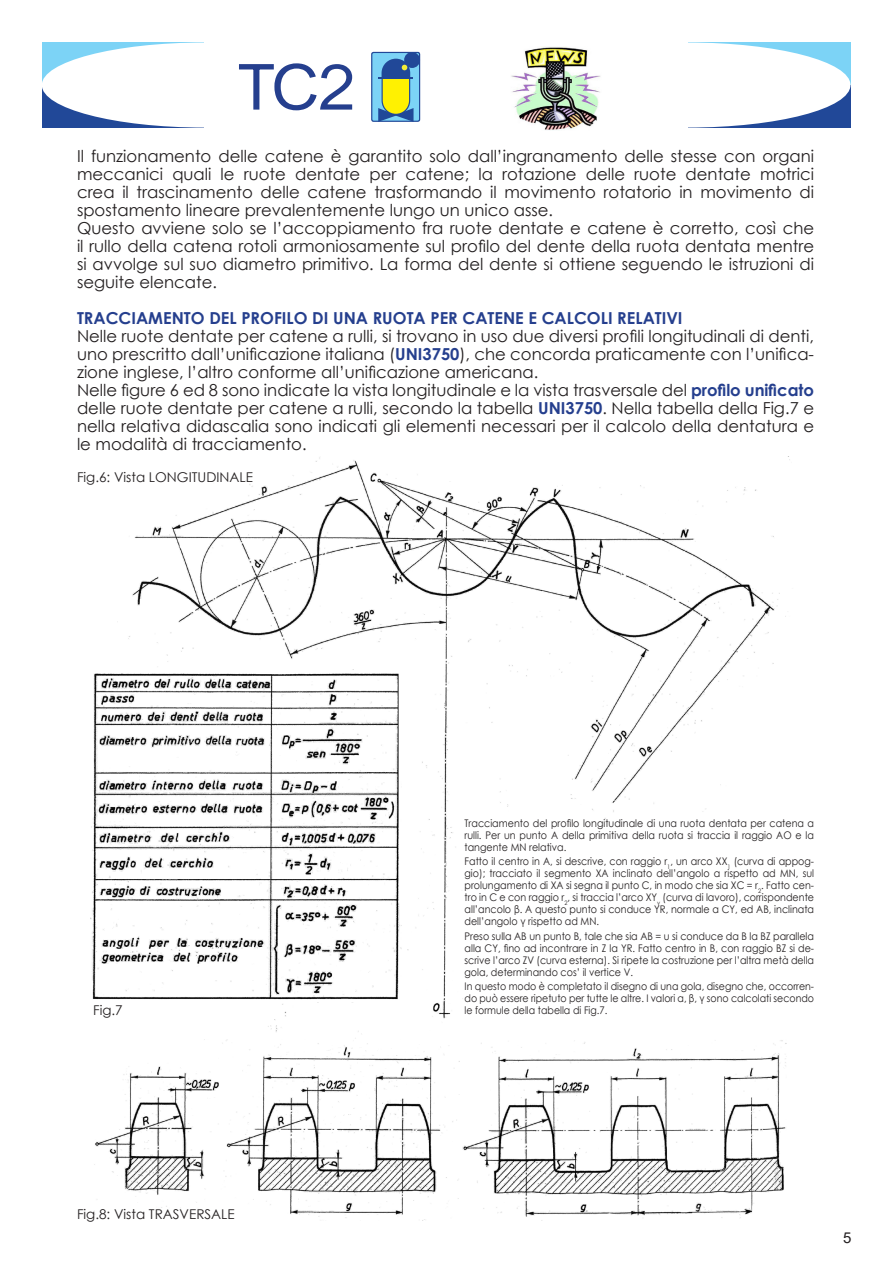
<style>
.page{position:relative;width:893px;height:1263px;background:#fff}
.page>*{position:absolute;margin:0;border:0;box-sizing:border-box;transform-origin:0 0}
.t1{font:16.5px/18px "Century Gothic";color:#231f20;text-align:justify}
.t2{font:700 16.5px "Century Gothic";color:#253f8e}
.pag_sx{font:15px "Arial";color:#231f20}
.t3{font:13.5px "Century Gothic";color:#231f20}
.Note_Part_EN_2{font:10.5px/12px "Century Gothic";color:#231f20;text-align:justify;scale:.91 1}
.Note_Part_EN_2-2{font:10.5px/12px "Century Gothic";color:#231f20;text-align:justify;scale:.9 1}
.s1{font-weight:700;color:#253f8e}
</style>
<div class="page">
<div style="left:42px;top:43px;width:808px;height:42px;background:#7cd3f6"></div>
<div style="left:42px;top:85px;width:808px;height:43px;background:#214898"></div>
<div style="left:42px;top:43px;width:325px;height:85px;background:#fff;border-radius:50%"></div>
<div style="left:525px;top:43px;width:325px;height:85px;background:#fff;border-radius:50%"></div>
<div style="left:205px;top:36px;width:483px;height:102px;background:#fff"></div>
<svg style="left:371px;top:52px;width:49px;height:70px"></svg>
<hr style="left:379px;top:77px;width:34px;height:2px;background:#214898">
<svg style="left:239px;top:63px;width:114px;height:48px"></svg>
<img style="left:511px;top:47px;width:90px;height:83px">
<img style="left:117px;top:456px;width:673px;height:584px">
<img style="left:90px;top:670px;width:311px;height:332px">
<img style="left:93px;top:1040px;width:694px;height:180px">
<p class="t1" style="left:77px;top:147px;width:739px">Il funzionamento delle catene è garantito solo dall’ingranamento delle stesse con organi</p>
<p class="t1" style="left:77px;top:165px;width:739px">meccanici quali le ruote dentate per catene; la rotazione delle ruote dentate motrici crea il trascinamento delle catene trasformando il movimento rotatorio in movimento di</p>
<p class="t1" style="left:77px;top:201px;width:478px">spostamento lineare prevalentemente lungo un unico asse.</p>
<p class="t1" style="left:77px;top:219px;width:739px">Questo avviene solo se l’accoppiamento fra ruote dentate e catene è corretto, così che il rullo della catena rotoli armoniosamente sul profilo del dente della ruota dentata mentre si avvolge sul suo diametro primitivo. La forma del dente si ottiene seguendo le istruzioni di</p>
<p class="t1" style="left:77px;top:273px;width:142px">seguite elencate.</p>
<p class="t2" style="left:77px;top:305px;width:607px">TRACCIAMENTO DEL PROFILO DI UNA RUOTA PER CATENE E CALCOLI RELATIVI</p>
<p class="t1" style="left:77px;top:327px;width:739px">Nelle ruote dentate per catene a rulli, si trovano in uso due diversi profili longitudinali di denti, uno prescritto dall’unificazione italiana (<span class="s1">UNI3750</span>), che concorda praticamente con l’unifica&shy;zione inglese, l’altro conforme all’unificazione americana.</p>
<p class="t1" style="left:77px;top:381px;width:739px">Nelle figure 6 ed 8 sono indicate la vista longitudinale e la vista trasversale del <span class="s1">profilo unificato </span>delle ruote dentate per catene a rulli, secondo la tabella <span class="s1">UNI3750</span>. Nella tabella della Fig.7 e nella relativa didascalia sono indicati gli elementi necessari per il calcolo della dentatura e le modalità di tracciamento.</p>
<p class="t3" style="left:77px;top:468px;width:177px">Fig.6: Vista LONGITUDINALE</p>
<p class="t3" style="left:93px;top:1001px;width:31px">Fig.7</p>
<p class="t3" style="left:77px;top:1205px;width:159px">Fig.8: Vista TRASVERSALE</p>
<p class="Note_Part_EN_2" style="left:465px;top:817px;width:386px">Tracciamento del profilo longitudinale di una ruota dentata per catena a rulli. Per un punto A della primitiva della ruota si traccia il raggio AO e la tangente MN relativa.</p>
<p class="Note_Part_EN_2" style="left:465px;top:855px;width:386px">Fatto il centro in A, si descrive, con raggio r<sub>1</sub>, un arco XX<sub>1</sub> (curva di appog&shy;gio); tracciato il segmento XA inclinato dell’angolo a rispetto ad MN, sul prolungamento di XA si segna il punto C, in modo che sia XC = r<sub>2</sub>. Fatto cen&shy;tro in C e con raggio r<sub>2</sub>, si traccia l’arco XY<sub>γ</sub> (curva di lavoro), corrispondente all’ancolo β. A questo punto si conduce YR, normale a CY, ed AB, inclinata dell’angolo γ rispetto ad MN.</p>
<p class="Note_Part_EN_2" style="left:465px;top:930px;width:386px">Preso sulla AB un punto B, tale che sia AB = u si conduce da B la BZ parallela alla CY, fino ad incontrare in Z la YR. Fatto centro in B, con raggio BZ si de&shy;scrive l’arco ZV (curva esterna). Si ripete la costruzione per l’altra metà della gola, determinando cos’ il vertice V.</p>
<p class="Note_Part_EN_2-2" style="left:465px;top:980px;width:390px">In questo modo è completato il disegno di una gola, disegno che, occorren&shy;do può essere ripetuto per tutte le altre. I valori α, β, γ sono calcolati secondo le formule della tabella di Fig.7.</p>
<p class="pag_sx" style="left:843px;top:1227px;width:10px">5</p>
</div>
